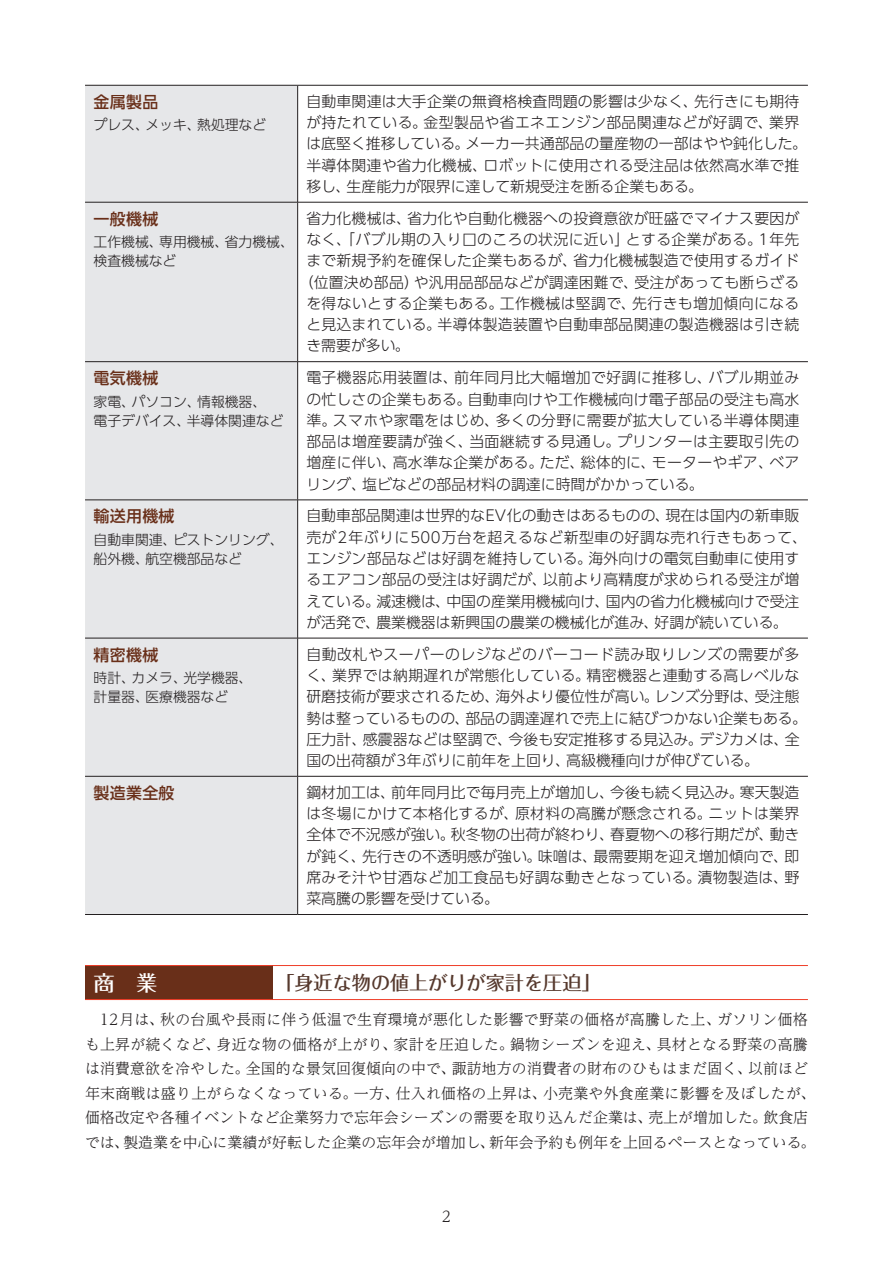
<style>
.page{position:relative;width:893px;height:1263px;background:#fff}
.page>*{position:absolute;margin:0;border:0;box-sizing:border-box;transform-origin:0 0}
.t1{font:500 21.3px "Folk Pro";color:#fff}
.t2{font:500 19.2px "Folk Pro";color:#56392d}
.t3{font:500 15.9px "UD Shin Go Pro";letter-spacing:.02em;color:#692f19}
.t4{font:300 14.85px/21.3px "UD Shin Go Pro";letter-spacing:.015em;color:#231f20}
.t5{font:300 14.85px/24.5px "UD Reimin Pro";letter-spacing:.01em;color:#231f20;text-align:center}
.t6{font:300 13.8px/19.2px "UD Shin Go Pro";color:#231f20}
</style>
<div class="page">
<div style="left:85px;top:86px;width:212px;height:828px;background:#e6e7e9"></div>
<hr style="left:85px;top:85px;width:213px;height:1px;background:#231f20">
<hr style="left:298px;top:85px;width:510px;height:1px;background:#231f20">
<hr style="left:298px;top:202px;width:510px;height:1px;background:#231f20">
<hr style="left:298px;top:361px;width:510px;height:1px;background:#231f20">
<hr style="left:298px;top:500px;width:510px;height:1px;background:#231f20">
<hr style="left:298px;top:638px;width:510px;height:1px;background:#231f20">
<hr style="left:85px;top:202px;width:213px;height:1px;background:#231f20">
<hr style="left:85px;top:361px;width:213px;height:1px;background:#231f20">
<hr style="left:85px;top:500px;width:213px;height:1px;background:#231f20">
<hr style="left:85px;top:638px;width:213px;height:1px;background:#231f20">
<hr style="left:85px;top:776px;width:213px;height:1px;background:#231f20">
<hr style="left:297px;top:85px;width:1px;height:117px;background:#231f20">
<hr style="left:297px;top:202px;width:1px;height:159px;background:#231f20">
<hr style="left:297px;top:362px;width:1px;height:138px;background:#231f20">
<hr style="left:297px;top:500px;width:1px;height:138px;background:#231f20">
<hr style="left:297px;top:638px;width:1px;height:138px;background:#231f20">
<hr style="left:298px;top:776px;width:510px;height:1px;background:#231f20">
<hr style="left:297px;top:776px;width:1px;height:138px;background:#231f20">
<hr style="left:85px;top:914px;width:213px;height:1px;background:#231f20">
<hr style="left:298px;top:914px;width:510px;height:1px;background:#231f20">
<div style="left:85px;top:965px;width:187px;height:34px;background:#692f19"></div>
<hr style="left:85px;top:965px;width:187px;height:1px;background:#ef3e29">
<hr style="left:272px;top:965px;width:536px;height:1px;background:#ef3e29">
<hr style="left:85px;top:999px;width:187px;height:1px;background:#ef3e29">
<hr style="left:272px;top:999px;width:536px;height:1px;background:#ef3e29">
<p class="t3" style="left:94px;top:89px;width:66px">金属製品</p>
<p class="t6" style="left:94px;top:115px;width:174px">プレス、メッキ、熱処理など</p>
<p class="t4" style="left:306px;top:90px;width:502px">自動車関連は大手企業の無資格検査問題の影響は少なく、先行きにも期待が持たれている。金型製品や省エネエンジン部品関連などが好調で、業界は底堅く推移している。メーカー共通部品の量産物の一部はやや鈍化した。半導体関連や省力化機械、ロボットに使用される受注品は依然高水準で推移し、生産能力が限界に達して新規受注を断る企業もある。</p>
<p class="t3" style="left:94px;top:206px;width:66px">一般機械</p>
<p class="t6" style="left:94px;top:232px;width:202px">工作機械、専用機械、省力機械、検査機械など</p>
<p class="t4" style="left:306px;top:207px;width:495px">省力化機械は、省力化や自動化機器への投資意欲が旺盛でマイナス要因が</p>
<p class="t4" style="left:306px;top:228px;width:495px">なく、「バブル期の入り口のころの状況に近い」とする企業がある。1年先</p>
<p class="t4" style="left:306px;top:249px;width:495px">まで新規予約を確保した企業もあるが、省力化機械製造で使用するガイド</p>
<p class="t4" style="left:299px;top:271px;width:502px">（位置決め部品）や汎用品部品などが調達困難で、受注があっても断らざる</p>
<p class="t4" style="left:306px;top:292px;width:494px">を得ないとする企業もある。工作機械は堅調で、先行きも増加傾向になる</p>
<p class="t4" style="left:306px;top:313px;width:495px">と見込まれている。半導体製造装置や自動車部品関連の製造機器は引き続</p>
<p class="t4" style="left:306px;top:335px;width:105px">き需要が多い。</p>
<p class="t3" style="left:94px;top:365px;width:66px">電気機械</p>
<p class="t6" style="left:94px;top:391px;width:192px">家電、パソコン、情報機器、<br>電子デバイス、半導体関連など</p>
<p class="t4" style="left:306px;top:366px;width:495px;text-align:justify">電子機器応用装置は、前年同月比大幅増加で好調に推移し、バブル期並みの忙しさの企業もある。自動車向けや工作機械向け電子部品の受注も高水準。スマホや家電をはじめ、多くの分野に需要が拡大している半導体関連部品は増産要請が強く、当面継続する見通し。プリンターは主要取引先の増産に伴い、高水準な企業がある。ただ、総体的に、モーターやギア、ベアリング、塩ビなどの部品材料の調達に時間がかかっている。</p>
<p class="t3" style="left:94px;top:503px;width:82px">輸送用機械</p>
<p class="t6" style="left:94px;top:530px;width:192px">自動車関連、ピストンリング、船外機、航空機部品など</p>
<p class="t4" style="left:306px;top:505px;width:502px">自動車部品関連は世界的なEV化の動きはあるものの、現在は国内の新車販売が2年ぶりに500万台を超えるなど新型車の好調な売れ行きもあって、エンジン部品などは好調を維持している。海外向けの電気自動車に使用するエアコン部品の受注は好調だが、以前より高精度が求められる受注が増えている。減速機は、中国の産業用機械向け、国内の省力化機械向けで受注が活発で、農業機器は新興国の農業の機械化が進み、好調が続いている。</p>
<p class="t3" style="left:94px;top:642px;width:66px">精密機械</p>
<p class="t6" style="left:94px;top:668px;width:160px">時計、カメラ、光学機器、計量器、医療機器など</p>
<p class="t4" style="left:306px;top:643px;width:502px">自動改札やスーパーのレジなどのバーコード読み取りレンズの需要が多く、業界では納期遅れが常態化している。精密機器と連動する高レベルな研磨技術が要求されるため、海外より優位性が高い。レンズ分野は、受注態勢は整っているものの、部品の調達遅れで売上に結びつかない企業もある。圧力計、感震器などは堅調で、今後も安定推移する見込み。デジカメは、全国の出荷額が3年ぶりに前年を上回り、高級機種向けが伸びている。</p>
<p class="t3" style="left:94px;top:780px;width:82px">製造業全般</p>
<p class="t4" style="left:306px;top:781px;width:495px;text-align:justify">鋼材加工は、前年同月比で毎月売上が増加し、今後も続く見込み。寒天製造は冬場にかけて本格化するが、原材料の高騰が懸念される。ニットは業界全体で不況感が強い。秋冬物の出荷が終わり、春夏物への移行期だが、動きが鈍く、先行きの不透明感が強い。味噌は、最需要期を迎え増加傾向で、即席みそ汁や甘酒など加工食品も好調な動きとなっている。漬物製造は、野菜高騰の影響を受けている。</p>
<h1 class="t1" style="left:94px;top:964px;width:65px">商　業</h1>
<p class="t2" style="left:275px;top:966px;width:327px">「身近な物の値上がりが家計を圧迫」</p>
<p class="t5" style="left:85px;top:1007px;width:732px">12月は、秋の台風や長雨に伴う低温で生育環境が悪化した影響で野菜の価格が高騰した上、ガソリン価格<br>も上昇が続くなど、身近な物の価格が上がり、家計を圧迫した。鍋物シーズンを迎え、具材となる野菜の高騰は消費意欲を冷やした。全国的な景気回復傾向の中で、諏訪地方の消費者の財布のひもはまだ固く、以前ほど年末商戦は盛り上がらなくなっている。一方、仕入れ価格の上昇は、小売業や外食産業に影響を及ぼしたが、価格改定や各種イベントなど企業努力で忘年会シーズンの需要を取り込んだ企業は、売上が増加した。飲食店では、製造業を中心に業績が好転した企業の忘年会が増加し、新年会予約も例年を上回るペースとなっている。</p>
<p class="t5" style="left:442px;top:1203px;width:11px">2</p>
</div>
